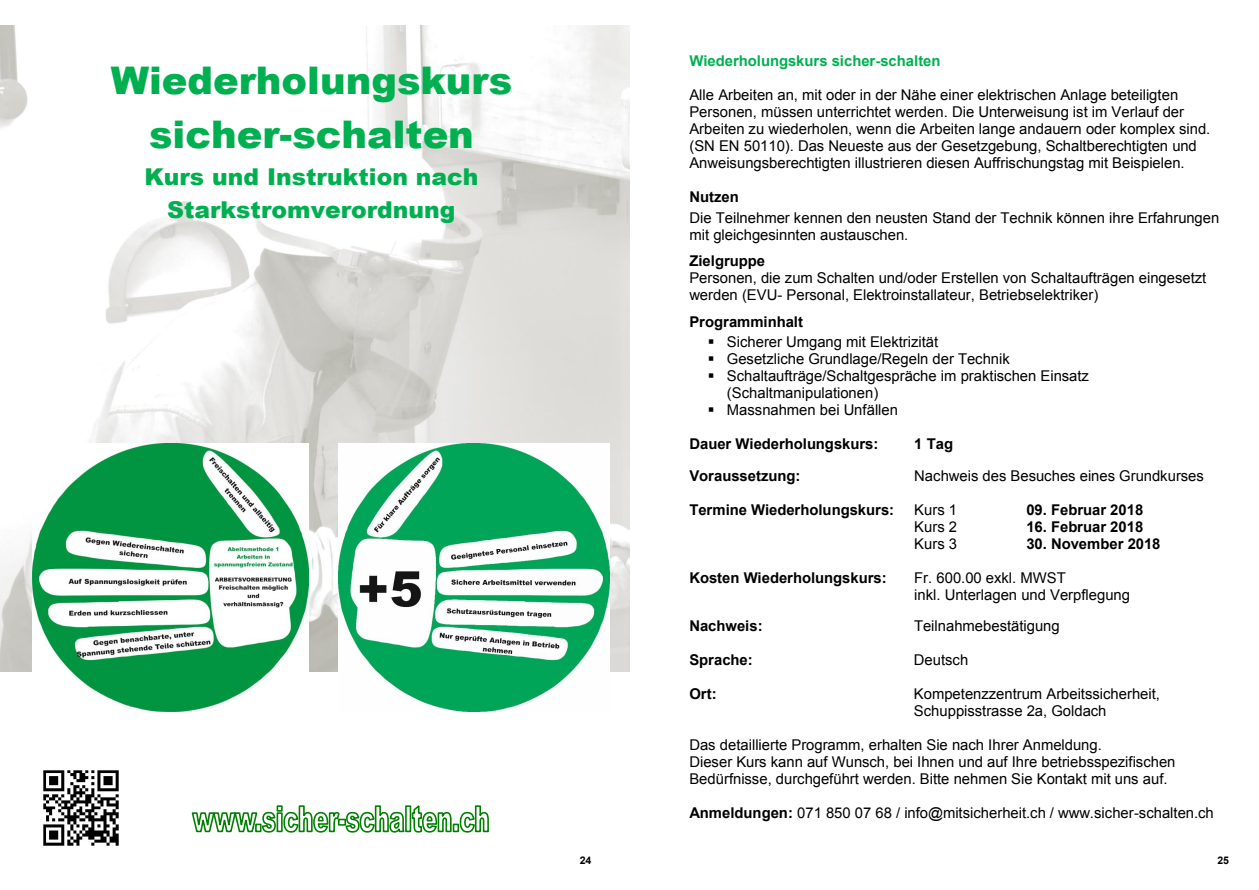
<style>
.page{position:relative;width:1259px;height:890px;background:#fff}
.page>*{position:absolute;margin:0;border:0;box-sizing:border-box;transform-origin:0 0}
.t1{font:900 38.1px/53.7px "Arial";color:#00b050;text-align:center}
.t2{font:900 23.25px/32.7px "Arial";color:#00b050;text-align:center}
.t3{font:14.85px/17px "Arial";color:#000}
.t4{font:700 14.85px "Arial";color:#000}
.t5{font:700 14.85px "Arial";color:#00b050}
.t6{font:700 10.5px "Arial";color:#000}
.s1{font-weight:700}
</style>
<div class="page">
<img style="left:0;top:26px;width:629px;height:645px">
<svg style="left:191px;top:805px;width:298px;height:28px"></svg>
<img style="left:339px;top:443px;width:270px;height:268px">
<img style="left:33px;top:443px;width:275px;height:268px">
<img style="left:43px;top:771px;width:76px;height:75px">
<p class="t1" style="left:111px;top:53px;width:403px">Wiederholungskurs sicher-schalten</p>
<p class="t2" style="left:144px;top:160px;width:335px">Kurs und Instruktion nach<br>Starkstromverordnung</p>
<p class="t6" style="left:580px;top:854px;width:13px">24</p>
<p class="t5" style="left:689px;top:51px;width:253px">Wiederholungskurs sicher-schalten</p>
<p class="t3" style="left:689px;top:87px;width:522px">Alle Arbeiten an, mit oder in der Nähe einer elektrischen Anlage beteiligten Personen, müssen unterrichtet werden. Die Unterweisung ist im Verlauf der Arbeiten zu wiederholen, wenn die Arbeiten lange andauern oder komplex sind. (SN EN 50110). Das Neueste aus der Gesetzgebung, Schaltberechtigten und Anweisungsberechtigten illustrieren diesen Auffrischungstag mit Beispielen.</p>
<p class="t3" style="left:689px;top:187px;width:531px;line-height:20.1px"><span class="s1">Nutzen<br></span>Die Teilnehmer kennen den neusten Stand der Technik können ihre Erfahrungen</p>
<p class="t3" style="left:689px;top:221px;width:220px;line-height:26.8px">mit gleichgesinnten austauschen.<br><span class="s1">Zielgruppe</span></p>
<p class="t3" style="left:689px;top:270px;width:518px">Personen, die zum Schalten und/oder Erstellen von Schaltaufträgen eingesetzt werden (EVU- Personal, Elektroinstallateur, Betriebselektriker)</p>
<p class="t4" style="left:689px;top:312px;width:115px">Programminhalt</p>
<p class="t3" style="left:708px;top:334px;width:232px">▪ Sicherer Umgang mit Elektrizität</p>
<p class="t3" style="left:708px;top:351px;width:303px">▪ Gesetzliche Grundlage/Regeln der Technik</p>
<p class="t3" style="left:727px;top:368px;width:364px;text-indent:-19px">▪ Schaltaufträge/Schaltgespräche im praktischen Einsatz (Schaltmanipulationen)</p>
<p class="t3" style="left:708px;top:402px;width:192px">▪ Massnahmen bei Unfällen</p>
<p class="t4" style="left:689px;top:434px;width:191px">Dauer Wiederholungskurs:</p>
<p class="t4" style="left:914px;top:434px;width:40px">1 Tag</p>
<p class="t4" style="left:689px;top:466px;width:113px">Voraussetzung:</p>
<p class="t3" style="left:914px;top:468px;width:291px">Nachweis des Besuches eines Grundkurses</p>
<p class="t4" style="left:689px;top:500px;width:206px">Termine Wiederholungskurs:</p>
<p class="t3" style="left:914px;top:502px;width:44px">Kurs 1</p>
<p class="t4" style="left:1026px;top:500px;width:118px">09. Februar 2018</p>
<p class="t3" style="left:914px;top:519px;width:44px">Kurs 2</p>
<p class="t4" style="left:1026px;top:517px;width:118px">16. Februar 2018</p>
<p class="t3" style="left:914px;top:536px;width:44px">Kurs 3</p>
<p class="t4" style="left:1026px;top:534px;width:136px">30. November 2018</p>
<p class="t4" style="left:689px;top:568px;width:199px">Kosten Wiederholungskurs:</p>
<p class="t3" style="left:914px;top:570px;width:217px">Fr. 600.00 exkl. MWST<br>inkl. Unterlagen und Verpflegung</p>
<p class="t4" style="left:689px;top:616px;width:75px">Nachweis:</p>
<p class="t3" style="left:914px;top:617px;width:147px">Teilnahmebestätigung</p>
<p class="t4" style="left:689px;top:650px;width:65px">Sprache:</p>
<p class="t3" style="left:914px;top:651px;width:56px">Deutsch</p>
<p class="t4" style="left:689px;top:684px;width:29px">Ort:</p>
<p class="t3" style="left:914px;top:685px;width:247px">Kompetenzzentrum Arbeitssicherheit,<br>Schuppisstrasse 2a, Goldach</p>
<p class="t3" style="left:689px;top:736px;width:488px">Das detaillierte Programm, erhalten Sie nach Ihrer Anmeldung.<br>Dieser Kurs kann auf Wunsch, bei Ihnen und auf Ihre betriebsspezifischen<br>Bedürfnisse, durchgeführt werden. Bitte nehmen Sie Kontakt mit uns auf.</p>
<p class="t3" style="left:689px;top:804px;width:526px"><span class="s1">Anmeldungen:</span> 071 850 07 68 / info@mitsicherheit.ch / www.sicher-schalten.ch</p>
<p class="t6" style="left:1217px;top:854px;width:13px">25</p>
</div>
